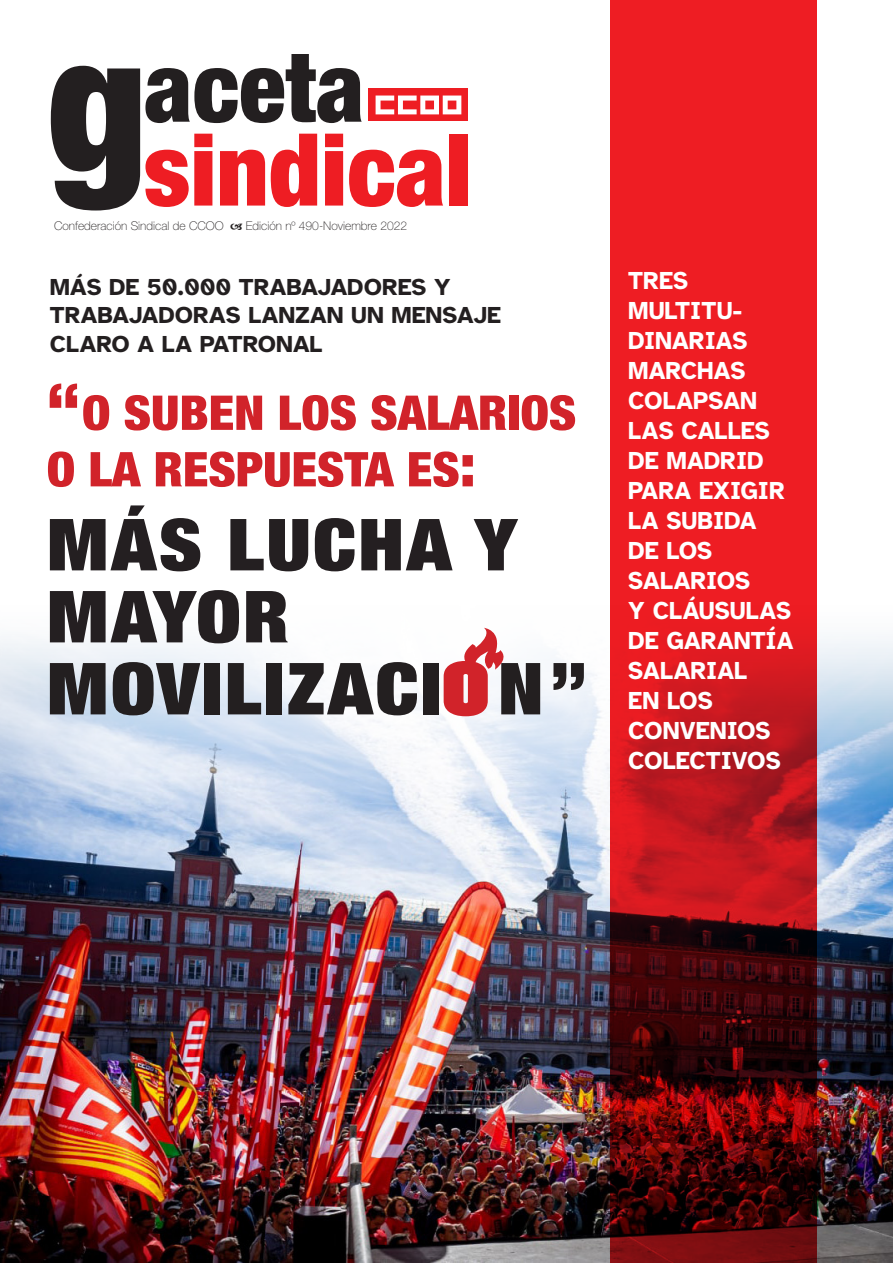
<style>
.page{position:relative;width:893px;height:1263px;background:#fff}
.page>*{position:absolute;margin:0;border:0;box-sizing:border-box;transform-origin:0 0}
.t1{font:900 condensed 71.85px/72px "Helvetica Neue LT Std";letter-spacing:.03em;color:#231f20;scale:1.11 1}
.t2{font:900 condensed 71.85px "Helvetica Neue LT Std";letter-spacing:.03em;color:#241f21;scale:1.11 1}
.t3{font:900 condensed 48px "Helvetica Neue LT Std";color:#d1232a;scale:1.06 1}
.t4{font:700 25.5px/30px "Atkinson Hyperlegible";color:#fff;scale:.95 1}
.t5{font:700 24px "Atkinson Hyperlegible";color:#231f20}
.t6{font:100 12px "Helvetica Neue LT Std";color:#231f20}
.s1{font-size:64.8px}
.s2{font-size:57.75px}
.s3{color:#241f21}
.s4{font-style:inherit}
</style>
<div class="page">
<img style="left:0;top:590px;width:893px;height:673px">
<svg style="left:610px;top:0;width:206px;height:1263px;background:#b6151b"></svg>
<div style="left:368px;top:88px;width:100px;height:33px;background:#ee1d23"></div>
<svg style="left:51px;top:54px;width:410px;height:156px"></svg>
<div style="left:450px;top:134px;width:18px;height:72px;background:#ee1d23"></div>
<svg style="left:444px;top:628px;width:66px;height:88px"></svg>
<p class="t6" style="left:54px;top:219px;width:171px">Confederación Sindical de CCOO</p>
<p class="t6" style="left:246px;top:219px;width:163px">Edición nº 490-Noviembre 2022</p>
<p class="t5" style="left:50px;top:273px;width:402px">MÁS DE 50.000 TRABAJADORES Y</p>
<p class="t5" style="left:50px;top:301px;width:453px">TRABAJADORAS LANZAN UN MENSAJE</p>
<p class="t5" style="left:50px;top:330px;width:274px">CLARO A LA PATRONAL</p>
<p class="t3" style="left:47px;top:383px;width:501px"><span class="s1">“</span>O SUBEN LOS SALARIOS</p>
<p class="t3" style="left:47px;top:440px;width:406px">O LA RESPUESTA ES<span class="s2">:</span></p>
<p class="t2" style="left:47px;top:499px;width:425px">MÁS LUCHA Y</p>
<p class="t1" style="left:47px;top:579px;width:488px"><span class="s3">MAYOR<br></span>MOVILIZACI N <span class="s4">”</span></p>
<p class="t4" style="left:628px;top:266px;width:64px">TRES</p>
<p class="t4" style="left:628px;top:296px;width:122px">MULTITU-</p>
<p class="t4" style="left:628px;top:326px;width:127px">DINARIAS</p>
<p class="t4" style="left:628px;top:356px;width:125px">MARCHAS</p>
<p class="t4" style="left:628px;top:386px;width:137px">COLAPSAN</p>
<p class="t4" style="left:628px;top:416px;width:150px">LAS CALLES</p>
<p class="t4" style="left:628px;top:446px;width:144px">DE MADRID</p>
<p class="t4" style="left:628px;top:476px;width:166px">PARA EXIGIR</p>
<p class="t4" style="left:628px;top:506px;width:136px">LA SUBIDA</p>
<p class="t4" style="left:628px;top:536px;width:90px">DE LOS</p>
<p class="t4" style="left:628px;top:566px;width:130px">SALARIOS</p>
<p class="t4" style="left:628px;top:596px;width:173px">Y CLÁUSULAS</p>
<p class="t4" style="left:628px;top:626px;width:175px">DE GARANTÍA</p>
<p class="t4" style="left:628px;top:656px;width:127px">SALARIAL</p>
<p class="t4" style="left:628px;top:686px;width:90px">EN LOS</p>
<p class="t4" style="left:628px;top:716px;width:162px">CONVENIOS<br>COLECTIVOS</p>
</div>
